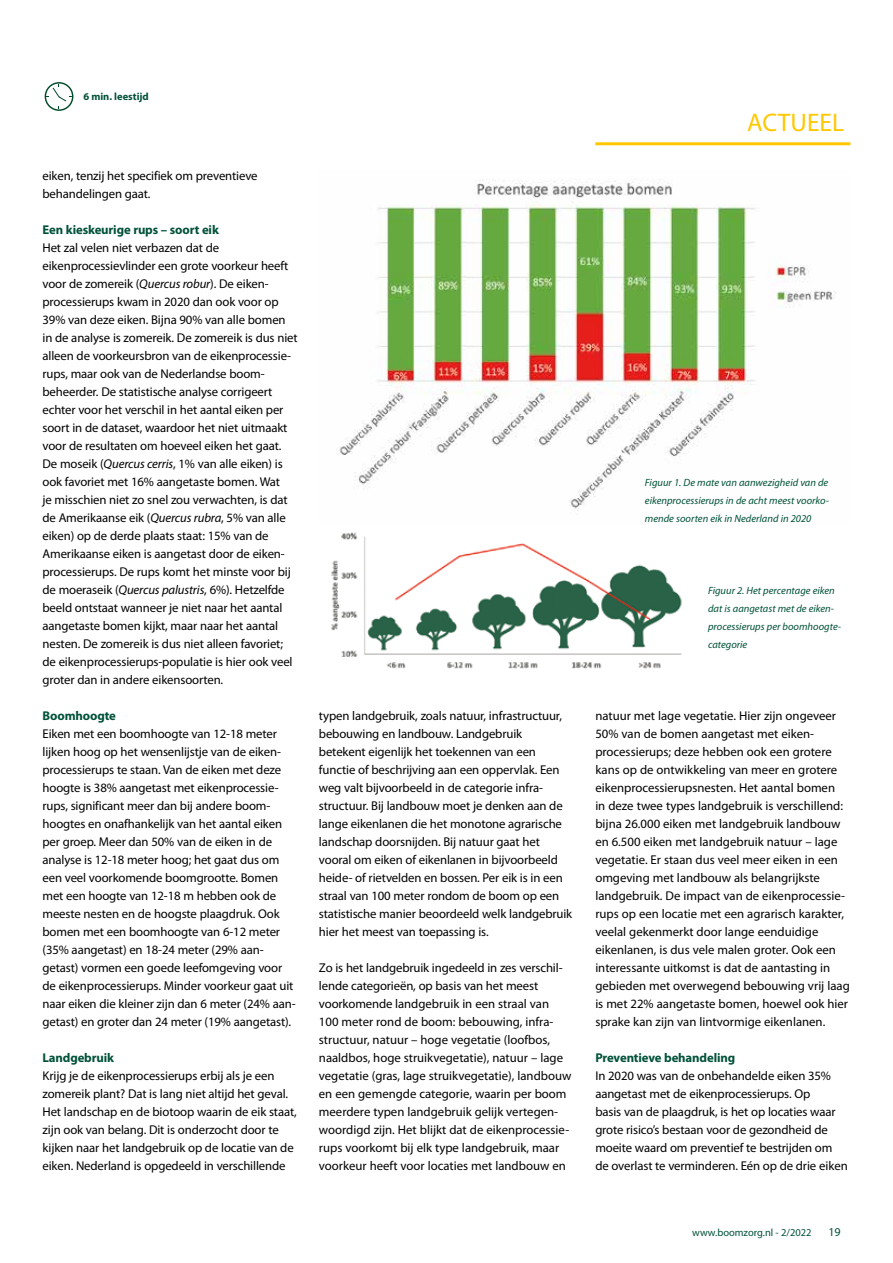
<style>
.page{position:relative;width:893px;height:1263px;background:#fff}
.page>*{position:absolute;margin:0;border:0;box-sizing:border-box;transform-origin:0 0}
.t1{font:25.5px "Myriad Pro";color:#fec800}
.t2{font:12.75px/18px "Myriad Pro";letter-spacing:-.01em;color:#000}
.t3{font:700 12.75px "Myriad Pro";letter-spacing:-.01em;color:#005139}
.t4{font:12px "Myriad Pro";color:#005139}
.t5{font:italic 10.5px/18px "Myriad Pro";color:#005139;text-align:justify}
.t6{font:10.5px "Myriad Pro";color:#005139}
.t7{font:700 10.5px "Myriad Pro";color:#005139}
.s1{font-style:italic}
</style>
<div class="page">
<hr style="left:595px;top:142px;width:255px;height:3px;background:#fec800">
<svg style="left:45px;top:82px;width:28px;height:29px"></svg>
<img style="left:336px;top:179px;width:500px;height:336px">
<img style="left:331px;top:532px;width:351px;height:137px">
<p class="t7" style="left:83px;top:90px;width:67px">6 min. leestijd</p>
<p class="t2" style="left:43px;top:167px;width:217px">eiken, tenzij het specifiek om preventieve behandelingen gaat.</p>
<p class="t3" style="left:43px;top:221px;width:178px">Een kieskeurige rups – soort eik</p>
<p class="t2" style="left:43px;top:239px;width:257px">Het zal velen niet verbazen dat de eikenprocessievlinder een grote voorkeur heeft voor de zomereik (<span class="s1">Quercus robur</span>). De eiken&shy;processierups kwam in 2020 dan ook voor op 39% van deze eiken. Bijna 90% van alle bomen in de analyse is zomereik. De zomereik is dus niet alleen de voorkeursbron van de eikenprocessie&shy;rups, maar ook van de Nederlandse boom&shy;beheerder. De statistische analyse corrigeert echter voor het verschil in het aantal eiken per soort in de dataset, waardoor het niet uitmaakt voor de resultaten om hoeveel eiken het gaat.<br>De moseik (<span class="s1">Quercus cerris</span>, 1% van alle eiken) is ook favoriet met 16% aangetaste bomen. Wat<br>je misschien niet zo snel zou verwachten, is dat de Amerikaanse eik (<span class="s1">Quercus rubra</span>, 5% van alle eiken) op de derde plaats staat: 15% van de Amerikaanse eiken is aangetast door de eiken&shy;processierups. De rups komt het minste voor bij de moeraseik (<span class="s1">Quercus palustris</span>, 6%). Hetzelfde beeld ontstaat wanneer je niet naar het aantal aangetaste bomen kijkt, maar naar het aantal nesten. De zomereik is dus niet alleen favoriet; de eikenprocessierups-populatie is hier ook veel groter dan in andere eikensoorten.</p>
<p class="t3" style="left:43px;top:707px;width:75px">Boomhoogte</p>
<p class="t2" style="left:43px;top:725px;width:255px">Eiken met een boomhoogte van 12-18 meter lijken hoog op het wensenlijstje van de eiken&shy;processierups te staan. Van de eiken met deze hoogte is 38% aangetast met eikenprocessie&shy;rups, significant meer dan bij andere boom&shy;hoogtes en onafhankelijk van het aantal eiken per groep. Meer dan 50% van de eiken in de analyse is 12-18 meter hoog; het gaat dus om een veel voorkomende boomgrootte. Bomen met een hoogte van 12-18 m hebben ook de meeste nesten en de hoogste plaagdruk. Ook bomen met een boomhoogte van 6-12 meter (35% aangetast) en 18-24 meter (29% aan&shy;getast) vormen een goede leefomgeving voor de eikenprocessierups. Minder voorkeur gaat uit naar eiken die kleiner zijn dan 6 meter (24% aan&shy;getast) en groter dan 24 meter (19% aangetast).</p>
<p class="t3" style="left:43px;top:1050px;width:73px">Landgebruik</p>
<p class="t2" style="left:43px;top:1067px;width:256px">Krijg je de eikenprocessierups erbij als je een zomereik plant? Dat is lang niet altijd het geval.<br>Het landschap en de biotoop waarin de eik staat, zijn ook van belang. Dit is onderzocht door te kijken naar het landgebruik op de locatie van de eiken. Nederland is opgedeeld in verschillende</p>
<p class="t2" style="left:319px;top:707px;width:255px">typen landgebruik, zoals natuur, infrastructuur, bebouwing en landbouw. Landgebruik betekent eigenlijk het toekennen van een functie of beschrijving aan een oppervlak. Een weg valt bijvoorbeeld in de categorie infra&shy;structuur. Bij landbouw moet je denken aan de lange eikenlanen die het monotone agrarische landschap doorsnijden. Bij natuur gaat het vooral om eiken of eikenlanen in bijvoorbeeld heide- of rietvelden en bossen. Per eik is in een straal van 100 meter rondom de boom op een statistische manier beoordeeld welk landgebruik hier het meest van toepassing is.</p>
<p class="t2" style="left:319px;top:959px;width:254px">Zo is het landgebruik ingedeeld in zes verschil&shy;lende categorieën, op basis van het meest voorkomende landgebruik in een straal van 100 meter rond de boom: bebouwing, infra&shy;structuur, natuur – hoge vegetatie (loofbos, naaldbos, hoge struikvegetatie), natuur – lage vegetatie (gras, lage struikvegetatie), landbouw en een gemengde categorie, waarin per boom meerdere typen landgebruik gelijk vertegen&shy;woordigd zijn. Het blijkt dat de eikenprocessie&shy;rups voorkomt bij elk type landgebruik, maar voorkeur heeft voor locaties met landbouw en</p>
<h1 class="t1" style="left:747px;top:107px;width:99px">ACTUEEL</h1>
<p class="t5" style="left:645px;top:473px;width:186px">Figuur 1. De mate van aanwezigheid van de eikenprocessierups in de acht meest voorko&shy;mende soorten eik in Nederland in 2020</p>
<p class="t5" style="left:708px;top:581px;width:135px;text-align:left">Figuur 2. Het percentage eiken dat is aangetast met de eiken&shy;processierups per boomhoogte&shy;categorie</p>
<p class="t2" style="left:595px;top:707px;width:256px">natuur met lage vegetatie. Hier zijn ongeveer 50% van de bomen aangetast met eiken&shy;processierups; deze hebben ook een grotere kans op de ontwikkeling van meer en grotere eikenprocessierupsnesten. Het aantal bomen<br>in deze twee types landgebruik is verschillend: bijna 26.000 eiken met landgebruik landbouw en 6.500 eiken met landgebruik natuur – lage vegetatie. Er staan dus veel meer eiken in een omgeving met landbouw als belangrijkste landgebruik. De impact van de eikenprocessie&shy;rups op een locatie met een agrarisch karakter, veelal gekenmerkt door lange eenduidige eikenlanen, is dus vele malen groter. Ook een interessante uitkomst is dat de aantasting in gebieden met overwegend bebouwing vrij laag is met 22% aangetaste bomen, hoewel ook hier sprake kan zijn van lintvormige eikenlanen.</p>
<p class="t3" style="left:595px;top:1050px;width:141px">Preventieve behandeling</p>
<p class="t2" style="left:595px;top:1067px;width:254px">In 2020 was van de onbehandelde eiken 35% aangetast met de eikenprocessierups. Op<br>basis van de plaagdruk, is het op locaties waar grote risico’s bestaan voor de gezondheid de moeite waard om preventief te bestrijden om de overlast te verminderen. Eén op de drie eiken</p>
<p class="t6" style="left:692px;top:1226px;width:121px">www.boomzorg.nl - 2/2022</p>
<p class="t4" style="left:828px;top:1224px;width:14px">19</p>
</div>
